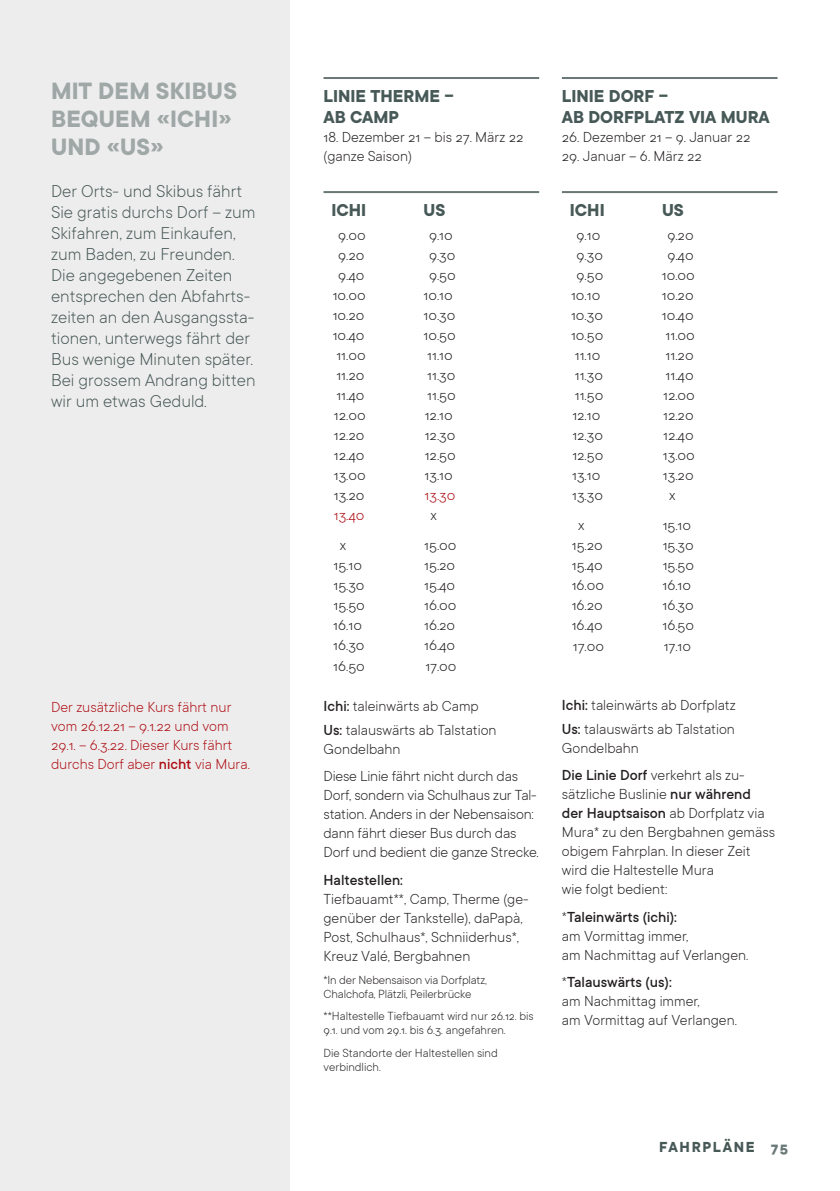
<style>
.page{position:relative;width:840px;height:1191px;background:#fff}
.page>*{position:absolute;margin:0;border:0;box-sizing:border-box;transform-origin:0 0}
.t1{font:700 26px/28px "TT Commons";letter-spacing:.01em;color:#9fa8a7}
.t2{font:300 19px/21px "TT Commons";color:#475957}
.t3{font:700 19px/21px "TT Commons";color:#475957}
.t4{font:300 16px/19px "TT Commons";color:#231f20}
.t5{font:300 16px/19px "TT Commons";color:#ac0c13}
.t6{font:500 16px "TT Commons";color:#231f20}
.t7{font:700 16px "TT Commons";letter-spacing:.095em;color:#475957}
.t8{font:300 13px/14px "TT Commons";color:#231f20}
.s1{font-weight:500}
.s2{color:#697876}
</style>
<div class="page">
<hr style="left:323px;top:77px;width:216px;height:2px;background:#697876">
<hr style="left:323px;top:191px;width:216px;height:2px;background:#697876">
<hr style="left:561px;top:77px;width:216px;height:2px;background:#697876">
<hr style="left:561px;top:191px;width:216px;height:2px;background:#697876">
<div style="left:0;top:0;width:289px;height:1191px;background:#eeeded"></div>
<h1 class="t1" style="left:51px;top:76px;width:187px">MIT DEM SKIBUS<br>BEQUEM «ICHI»<br>UND «US»</h1>
<p class="t2" style="left:51px;top:180px;width:206px">Der Orts- und Skibus fährt<br>Sie gratis durchs Dorf – zum<br>Skifahren, zum Einkaufen, zum Baden, zu Freunden.<br>Die angegebenen Zeiten entsprechen den Abfahrts&shy;zeiten an den Ausgangssta&shy;tionen, unterwegs fährt der<br>Bus wenige Minuten später.<br>Bei grossem Andrang bitten wir um etwas Geduld.</p>
<p class="t5" style="left:51px;top:696px;width:200px">Der zusätzliche Kurs fährt nur vom 26.12.21 – 9.1.22 und vom<br>29.1. – 6.3.22. Dieser Kurs fährt durchs Dorf aber <span class="s1">nicht</span> via Mura.</p>
<p class="t3" style="left:323px;top:85px;width:132px">LINIE THERME –<br>AB CAMP</p>
<p class="t4" style="left:323px;top:127px;width:201px">18. Dezember 21 – bis 27. März 22 (ganze Saison)</p>
<p class="t3" style="left:331px;top:199px;width:36px">ICHI</p>
<p class="t3" style="left:423px;top:199px;width:23px">US</p>
<p class="t4" style="left:338px;top:225px;width:29px">9.00</p>
<p class="t4" style="left:429px;top:225px;width:25px">9.10</p>
<p class="t4" style="left:338px;top:245px;width:28px">9.20</p>
<p class="t4" style="left:429px;top:245px;width:28px">9.30</p>
<p class="t4" style="left:338px;top:265px;width:28px">9.40</p>
<p class="t4" style="left:429px;top:265px;width:28px">9.50</p>
<p class="t4" style="left:332px;top:285px;width:35px">10.00</p>
<p class="t4" style="left:423px;top:285px;width:31px">10.10</p>
<p class="t4" style="left:332px;top:305px;width:33px">10.20</p>
<p class="t4" style="left:423px;top:305px;width:33px">10.30</p>
<p class="t4" style="left:332px;top:325px;width:33px">10.40</p>
<p class="t4" style="left:423px;top:325px;width:34px">10.50</p>
<p class="t4" style="left:336px;top:345px;width:31px">11.00</p>
<p class="t4" style="left:427px;top:345px;width:27px">11.10</p>
<p class="t4" style="left:336px;top:365px;width:29px">11.20</p>
<p class="t4" style="left:427px;top:365px;width:30px">11.30</p>
<p class="t4" style="left:336px;top:385px;width:29px">11.40</p>
<p class="t4" style="left:427px;top:385px;width:30px">11.50</p>
<p class="t4" style="left:334px;top:405px;width:33px">12.00</p>
<p class="t4" style="left:424px;top:405px;width:30px">12.10</p>
<p class="t4" style="left:334px;top:425px;width:32px">12.20</p>
<p class="t4" style="left:424px;top:425px;width:32px">12.30</p>
<p class="t4" style="left:334px;top:445px;width:32px">12.40</p>
<p class="t4" style="left:424px;top:445px;width:32px">12.50</p>
<p class="t4" style="left:333px;top:465px;width:33px">13.00</p>
<p class="t4" style="left:424px;top:465px;width:30px">13.10</p>
<p class="t4" style="left:333px;top:485px;width:32px">13.20</p>
<p class="t5" style="left:424px;top:485px;width:32px">13.30</p>
<p class="t5" style="left:333px;top:505px;width:32px">13.40</p>
<p class="t4" style="left:430px;top:505px;width:8px">x</p>
<p class="t4" style="left:339px;top:535px;width:8px">x</p>
<p class="t4" style="left:424px;top:535px;width:34px">15.00</p>
<p class="t4" style="left:333px;top:555px;width:30px">15.10</p>
<p class="t4" style="left:424px;top:555px;width:32px">15.20</p>
<p class="t4" style="left:333px;top:575px;width:33px">15.30</p>
<p class="t4" style="left:424px;top:575px;width:32px">15.40</p>
<p class="t4" style="left:333px;top:595px;width:33px">15.50</p>
<p class="t4" style="left:424px;top:595px;width:34px">16.00</p>
<p class="t4" style="left:333px;top:615px;width:30px">16.10</p>
<p class="t4" style="left:424px;top:615px;width:33px">16.20</p>
<p class="t4" style="left:333px;top:635px;width:33px">16.30</p>
<p class="t4" style="left:424px;top:635px;width:33px">16.40</p>
<p class="t4" style="left:333px;top:656px;width:33px">16.50</p>
<p class="t4" style="left:425px;top:656px;width:33px">17.00</p>
<p class="t4" style="left:323px;top:693px;width:174px;line-height:24px"><span class="s1">Ichi:</span> taleinwärts ab Camp<br><span class="s1">Us:</span> talauswärts ab Talstation</p>
<p class="t4" style="left:323px;top:734px;width:196px;line-height:27.6px">Gondelbahn<br>Diese Linie fährt nicht durch das</p>
<p class="t4" style="left:323px;top:785px;width:217px">Dorf, sondern via Schulhaus zur Tal&shy;station. Anders in der Nebensaison: dann fährt dieser Bus durch das Dorf und bedient die ganze Strecke.</p>
<p class="t6" style="left:323px;top:870px;width:81px">Haltestellen:</p>
<p class="t4" style="left:323px;top:889px;width:206px">Tiefbauamt**, Camp, Therme (ge&shy;genüber der Tankstelle), daPapà,<br>Post, Schulhaus*, Schniiderhus*,<br>Kreuz Valé, Bergbahnen</p>
<p class="t8" style="left:323px;top:972px;width:165px">*In der Nebensaison via Dorfplatz,<br>Chalchofa, Plätzli, Peilerbrücke</p>
<p class="t8" style="left:323px;top:1008px;width:212px">**Haltestelle Tiefbauamt wird nur 26.12. bis<br>9.1. und vom 29.1. bis 6.3. angefahren.</p>
<p class="t8" style="left:323px;top:1045px;width:176px">Die Standorte der Haltestellen sind verbindlich.</p>
<p class="t3" style="left:561px;top:85px;width:209px">LINIE DORF –<br>AB DORFPLATZ VIA MURA</p>
<p class="t4" style="left:561px;top:127px;width:190px">26. Dezember 21 – 9. Januar 22</p>
<p class="t4" style="left:561px;top:146px;width:141px">29. Januar – 6. März 22</p>
<p class="t3" style="left:569px;top:199px;width:36px">ICHI</p>
<p class="t3" style="left:661px;top:199px;width:23px">US</p>
<p class="t4" style="left:576px;top:225px;width:25px">9.10</p>
<p class="t4" style="left:667px;top:225px;width:28px">9.20</p>
<p class="t4" style="left:576px;top:245px;width:28px">9.30</p>
<p class="t4" style="left:667px;top:245px;width:28px">9.40</p>
<p class="t4" style="left:576px;top:265px;width:28px">9.50</p>
<p class="t4" style="left:661px;top:265px;width:35px">10.00</p>
<p class="t4" style="left:570px;top:285px;width:31px">10.10</p>
<p class="t4" style="left:661px;top:285px;width:33px">10.20</p>
<p class="t4" style="left:570px;top:305px;width:33px">10.30</p>
<p class="t4" style="left:661px;top:305px;width:33px">10.40</p>
<p class="t4" style="left:570px;top:325px;width:34px">10.50</p>
<p class="t4" style="left:665px;top:325px;width:31px">11.00</p>
<p class="t4" style="left:574px;top:345px;width:27px">11.10</p>
<p class="t4" style="left:665px;top:345px;width:29px">11.20</p>
<p class="t4" style="left:574px;top:365px;width:30px">11.30</p>
<p class="t4" style="left:665px;top:365px;width:29px">11.40</p>
<p class="t4" style="left:574px;top:385px;width:30px">11.50</p>
<p class="t4" style="left:662px;top:385px;width:33px">12.00</p>
<p class="t4" style="left:572px;top:405px;width:29px">12.10</p>
<p class="t4" style="left:662px;top:405px;width:32px">12.20</p>
<p class="t4" style="left:572px;top:425px;width:32px">12.30</p>
<p class="t4" style="left:662px;top:425px;width:32px">12.40</p>
<p class="t4" style="left:572px;top:445px;width:32px">12.50</p>
<p class="t4" style="left:662px;top:445px;width:33px">13.00</p>
<p class="t4" style="left:572px;top:465px;width:30px">13.10</p>
<p class="t4" style="left:662px;top:465px;width:32px">13.20</p>
<p class="t4" style="left:572px;top:485px;width:32px">13.30</p>
<p class="t4" style="left:668px;top:485px;width:8px">x</p>
<p class="t4" style="left:578px;top:515px;width:8px">x</p>
<p class="t4" style="left:662px;top:515px;width:30px">15.10</p>
<p class="t4" style="left:571px;top:535px;width:32px">15.20</p>
<p class="t4" style="left:662px;top:535px;width:33px">15.30</p>
<p class="t4" style="left:571px;top:555px;width:32px">15.40</p>
<p class="t4" style="left:662px;top:555px;width:33px">15.50</p>
<p class="t4" style="left:571px;top:575px;width:34px">16.00</p>
<p class="t4" style="left:662px;top:575px;width:30px">16.10</p>
<p class="t4" style="left:571px;top:595px;width:33px">16.20</p>
<p class="t4" style="left:662px;top:595px;width:33px">16.30</p>
<p class="t4" style="left:571px;top:615px;width:33px">16.40</p>
<p class="t4" style="left:662px;top:615px;width:33px">16.50</p>
<p class="t4" style="left:572px;top:636px;width:33px">17.00</p>
<p class="t4" style="left:663px;top:636px;width:29px">17.10</p>
<p class="t4" style="left:561px;top:692px;width:175px;line-height:24px"><span class="s1">Ichi:</span> taleinwärts ab Dorfplatz<br><span class="s1">Us:</span> talauswärts ab Talstation</p>
<p class="t4" style="left:561px;top:733px;width:184px;line-height:27.6px">Gondelbahn<br><span class="s1">Die Linie Dorf</span> verkehrt als zu-</p>
<p class="t4" style="left:561px;top:784px;width:214px">sätzliche Buslinie <span class="s1">nur während der Hauptsaison</span> ab Dorfplatz via<br>Mura* zu den Bergbahnen gemäss obigem Fahrplan. In dieser Zeit wird die Haltestelle Mura<br>wie folgt bedient:</p>
<p class="t4" style="left:561px;top:907px;width:188px">*<span class="s1">Taleinwärts (ichi):<br></span>am Vormittag immer,<br>am Nachmittag auf Verlangen.</p>
<p class="t4" style="left:561px;top:972px;width:176px">*<span class="s1">Talauswärts (us):<br></span>am Nachmittag immer,<br>am Vormittag auf Verlangen.</p>
<p class="t7" style="left:659px;top:1136px;width:130px">FAHRPLÄNE <span class="s2">75</span></p>
</div>
